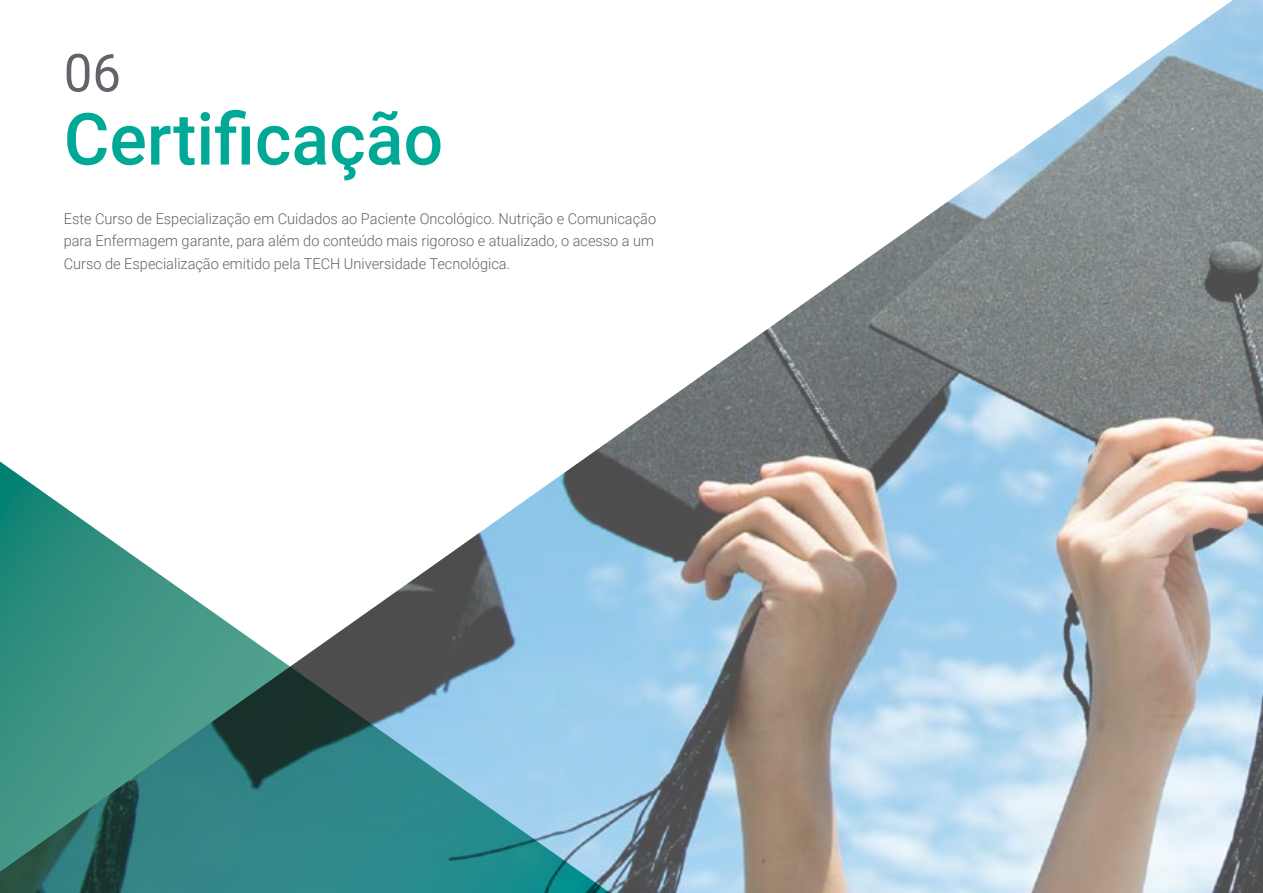
<style>
.page{position:relative;width:1263px;height:893px;background:#fff}
.page>*{position:absolute;margin:0;border:0;box-sizing:border-box;transform-origin:0 0}
.t1{font:500 72px "Roboto";color:#00a996}
.t2{font:52.5px "Roboto";color:#61646a}
.t3{font:300 15px/22.5px "Roboto";color:#61646a}
</style>
<div class="page">
<img style="left:602px;top:0;width:661px;height:893px">
<svg style="left:0;top:446px;width:640px;height:447px"></svg>
<h2 class="t2" style="left:64px;top:36px;width:59px">06</h2>
<h1 class="t1" style="left:64px;top:89px;width:381px">Certificação</h1>
<p class="t3" style="left:64px;top:207px;width:594px">Este Curso de Especialização em Cuidados ao Paciente Oncológico. Nutrição e Comunicação para Enfermagem garante, para além do conteúdo mais rigoroso e atualizado, o acesso a um<br>Curso de Especialização emitido pela TECH Universidade Tecnológica.</p>
</div>
